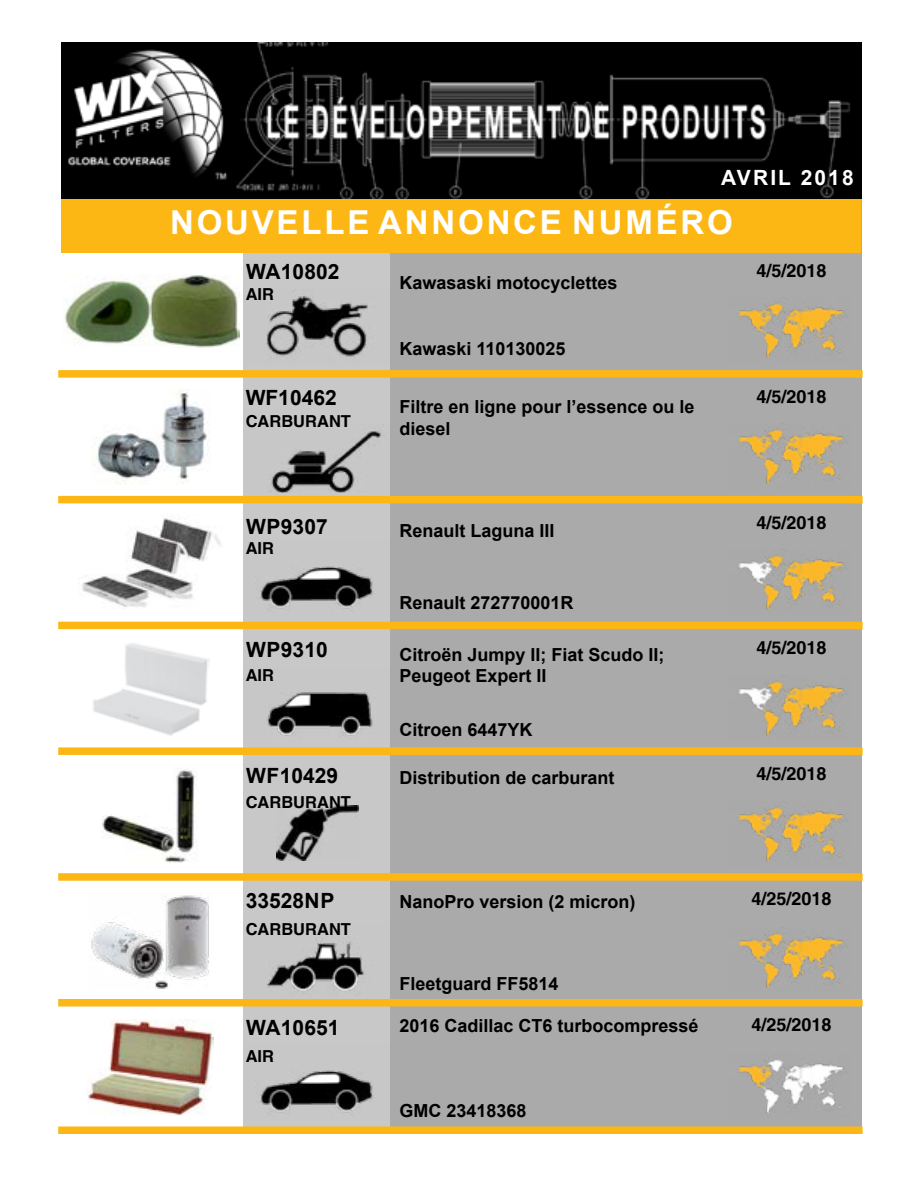
<style>
.page{position:relative;width:918px;height:1188px;background:#fff}
.page>*{position:absolute;margin:0;border:0;box-sizing:border-box;transform-origin:0 0}
.t1{font:700 33px "Arial";letter-spacing:.085em;color:#fff}
.t2{font:700 21px "Arial";color:#000}
.t3{font:700 21px "Arial";letter-spacing:.1em;color:#fff}
.t4{font:700 18px/21.6px "Arial";color:#000}
.t5{font:700 18px "AG Helvetica";color:#000}
.t6{font:700 16.5px "AG Helvetica";color:#000}
</style>
<div class="page">
<div style="left:243px;top:42px;width:147px;height:1092px;background:#c8c8c8"></div>
<div style="left:390px;top:42px;width:472px;height:1092px;background:#aaa"></div>
<img style="left:64px;top:275px;width:176px;height:73px">
<img style="left:78px;top:518px;width:143px;height:89px">
<img style="left:92px;top:389px;width:117px;height:95px">
<img style="left:93px;top:643px;width:117px;height:93px">
<img style="left:102px;top:769px;width:94px;height:94px">
<img style="left:91px;top:895px;width:118px;height:94px">
<img style="left:88px;top:1019px;width:126px;height:96px">
<div style="left:58px;top:496px;width:805px;height:7px;background:#fdb714"></div>
<div style="left:58px;top:622px;width:805px;height:7px;background:#fdb714"></div>
<div style="left:58px;top:747px;width:805px;height:8px;background:#fdb714"></div>
<div style="left:58px;top:873px;width:805px;height:8px;background:#fdb714"></div>
<div style="left:58px;top:999px;width:805px;height:7px;background:#fdb714"></div>
<div style="left:58px;top:1126px;width:805px;height:8px;background:#fdb714"></div>
<div style="left:58px;top:370px;width:805px;height:8px;background:#fdb714"></div>
<img style="left:738px;top:303px;width:108px;height:55px">
<img style="left:738px;top:429px;width:108px;height:55px">
<img style="left:739px;top:555px;width:107px;height:55px">
<img style="left:739px;top:681px;width:107px;height:55px">
<img style="left:738px;top:807px;width:108px;height:55px">
<img style="left:738px;top:933px;width:108px;height:55px">
<img style="left:738px;top:1060px;width:105px;height:53px">
<img style="left:266px;top:296px;width:104px;height:61px">
<img style="left:270px;top:431px;width:112px;height:62px">
<img style="left:260px;top:566px;width:113px;height:43px">
<img style="left:267px;top:692px;width:106px;height:45px">
<img style="left:277px;top:805px;width:82px;height:55px">
<img style="left:267px;top:939px;width:97px;height:52px">
<img style="left:260px;top:1070px;width:113px;height:43px">
<img style="left:62px;top:42px;width:800px;height:157px">
<div style="left:62px;top:199px;width:799px;height:54px;background:#fdb715"></div>
<p class="t3" style="left:721px;top:163px;width:134px">AVRIL 2018</p>
<h1 class="t1" style="left:170px;top:200px;width:564px">NOUVELLE ANNONCE NUMÉRO</h1>
<p class="t2" style="left:246px;top:257px;width:95px">WA10802</p>
<p class="t6" style="left:246px;top:285px;width:30px">AIR</p>
<p class="t2" style="left:246px;top:383px;width:93px">WF10462</p>
<p class="t6" style="left:246px;top:412px;width:107px">CARBURANT</p>
<p class="t4" style="left:399px;top:273px;width:220px">Kawasaski motocyclettes</p>
<p class="t4" style="left:399px;top:338px;width:168px">Kawaski 110130025</p>
<p class="t4" style="left:399px;top:396px;width:297px">Filtre en ligne pour l’essence ou le diesel</p>
<p class="t5" style="left:757px;top:261px;width:72px">4/5/2018</p>
<p class="t5" style="left:757px;top:387px;width:72px">4/5/2018</p>
<p class="t2" style="left:246px;top:512px;width:83px">WP9307</p>
<p class="t6" style="left:246px;top:539px;width:30px">AIR</p>
<p class="t2" style="left:246px;top:635px;width:83px">WP9310</p>
<p class="t6" style="left:246px;top:666px;width:30px">AIR</p>
<p class="t2" style="left:246px;top:760px;width:94px">WF10429</p>
<p class="t6" style="left:246px;top:793px;width:107px">CARBURANT</p>
<p class="t4" style="left:399px;top:520px;width:157px">Renault Laguna III</p>
<p class="t4" style="left:399px;top:592px;width:176px">Renault 272770001R</p>
<p class="t4" style="left:399px;top:644px;width:267px">Citroën Jumpy II; Fiat Scudo II;<br>Peugeot Expert II</p>
<p class="t4" style="left:399px;top:719px;width:135px">Citroen 6447YK</p>
<p class="t4" style="left:399px;top:767px;width:217px">Distribution de carburant</p>
<p class="t5" style="left:757px;top:512px;width:72px">4/5/2018</p>
<p class="t5" style="left:757px;top:638px;width:72px">4/5/2018</p>
<p class="t5" style="left:757px;top:763px;width:72px">4/5/2018</p>
<p class="t2" style="left:246px;top:886px;width:90px">33528NP</p>
<p class="t6" style="left:246px;top:920px;width:107px">CARBURANT</p>
<p class="t2" style="left:246px;top:1012px;width:95px">WA10651</p>
<p class="t6" style="left:246px;top:1046px;width:30px">AIR</p>
<p class="t4" style="left:399px;top:891px;width:238px">NanoPro version (2 micron)</p>
<p class="t4" style="left:399px;top:973px;width:161px">Fleetguard FF5814</p>
<p class="t4" style="left:399px;top:1015px;width:301px">2016 Cadillac CT6 turbocompressé</p>
<p class="t4" style="left:399px;top:1100px;width:129px">GMC 23418368</p>
<p class="t5" style="left:752px;top:889px;width:82px">4/25/2018</p>
<p class="t5" style="left:752px;top:1014px;width:82px">4/25/2018</p>
</div>
